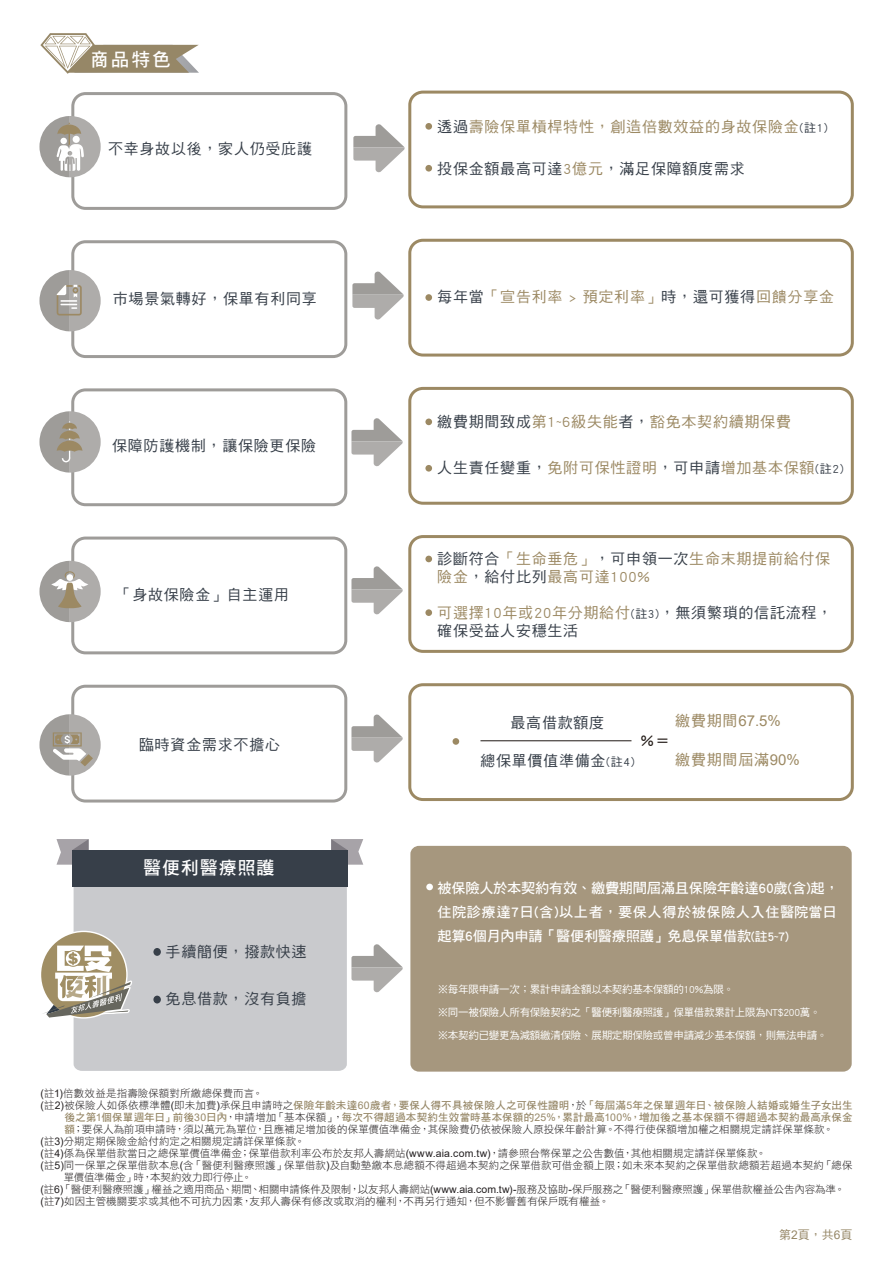
<style>
.page{position:relative;width:893px;height:1263px;background:#fff}
.page>*{position:absolute;margin:0;border:0;box-sizing:border-box;transform-origin:0 0}
.t1{font:18.75px "DF Hei Std W7";color:#fff}
.t2{font:18px "DF Hei Std W7";letter-spacing:.05em;color:#fff}
.t3{font:15px/18px "DF Hei Std W5";letter-spacing:.05em;color:#373f49}
.t4{font:15px/18px "DF Hei Std W5";letter-spacing:.05em;color:#9c8963}
.t5{font:15px "Arial";color:#9c8963}
.t6{font:14.25px "DF Hei Std W7";color:#201814}
.t7{font:14.1px/24px "DF Hei Std W7";letter-spacing:-.02em;color:#fff}
.t8{font:12px "DF Hei Std W5";color:#968767}
.t9{font:10.5px "DF Hei Std W3";letter-spacing:.005em;color:#231f20}
.t10{font:10.5px/12px "DF Hei Std W7";letter-spacing:.02em;color:#968767;text-align:right}
.t11{font:10.5px "DF Hei Std W3";letter-spacing:-.015em;color:#231f20}
.t12{font:10.5px/22.6px "DF Hei Std W5";letter-spacing:-.025em;color:#fff}
.s1{color:#373f49}
.s2{font-size:12px;color:#373f49}
.s3{color:#9c8963}
.s4{font-size:12px}
.s5{font-family:"DF Hei Std W5"}
.s6{font-family:"Arial"}
.s7{font-size:12.75px}
.s8{font-family:"Arial";color:#231f20}
.s9{font-family:"DF Hei Std W3";color:#231f20}
.s10{font-family:"DF Hei Std W7";color:#968767}
</style>
<div class="page">
<svg style="left:40px;top:33px;width:159px;height:41px"></svg>
<div style="left:410px;top:846px;width:442px;height:225px;background:#a6977e;border-radius:8px"></div>
<div style="left:74px;top:887px;width:273px;height:184px;background:#c9cacd"></div>
<svg style="left:56px;top:839px;width:33px;height:26px"></svg>
<svg style="left:331px;top:839px;width:32px;height:26px"></svg>
<div style="left:72px;top:850px;width:276px;height:37px;background:#373f49"></div>
<div style="left:153px;top:948px;width:8px;height:8px;background:#373f49;border-radius:50%"></div>
<div style="left:153px;top:996px;width:8px;height:7px;background:#373f49;border-radius:50%"></div>
<div style="left:41px;top:932px;width:85px;height:85px;background:#a08e64;border-radius:50%"></div>
<svg style="left:41px;top:943px;width:94px;height:100px"></svg>
<div style="left:425px;top:123px;width:7px;height:7px;background:#9c8963;border-radius:50%"></div>
<div style="left:425px;top:165px;width:7px;height:7px;background:#9c8963;border-radius:50%"></div>
<div style="left:425px;top:294px;width:7px;height:7px;background:#9c8963;border-radius:50%"></div>
<div style="left:425px;top:418px;width:7px;height:7px;background:#9c8963;border-radius:50%"></div>
<div style="left:425px;top:465px;width:7px;height:7px;background:#9c8963;border-radius:50%"></div>
<div style="left:425px;top:556px;width:7px;height:6px;background:#9c8963;border-radius:50%"></div>
<div style="left:425px;top:609px;width:7px;height:7px;background:#9c8963;border-radius:50%"></div>
<hr style="left:480px;top:740px;width:151px;height:1px;background:#201814">
<div style="left:453px;top:738px;width:6px;height:7px;background:#9c8963;border-radius:50%"></div>
<div style="left:426px;top:884px;width:7px;height:6px;background:#fff;border-radius:50%"></div>
<div style="left:71px;top:92px;width:276px;height:118px;border:3px solid #9e9c99;border-radius:13px"></div>
<svg style="left:353px;top:124px;width:52px;height:49px"></svg>
<div style="left:408px;top:91px;width:446px;height:117px;border:3px solid #9c8963;border-radius:13px"></div>
<svg style="left:352px;top:271px;width:52px;height:49px"></svg>
<div style="left:71px;top:240px;width:276px;height:118px;border:3px solid #9e9c99;border-radius:13px"></div>
<div style="left:408px;top:239px;width:446px;height:118px;border:3px solid #9c8963;border-radius:13px"></div>
<svg style="left:351px;top:418px;width:52px;height:49px"></svg>
<div style="left:71px;top:388px;width:276px;height:118px;border:3px solid #9e9c99;border-radius:13px"></div>
<div style="left:408px;top:387px;width:446px;height:118px;border:3px solid #9c8963;border-radius:13px"></div>
<svg style="left:351px;top:566px;width:52px;height:49px"></svg>
<div style="left:71px;top:536px;width:276px;height:118px;border:3px solid #9e9c99;border-radius:13px"></div>
<div style="left:408px;top:535px;width:446px;height:118px;border:3px solid #9c8963;border-radius:13px"></div>
<svg style="left:351px;top:714px;width:52px;height:49px"></svg>
<svg style="left:351px;top:944px;width:52px;height:49px"></svg>
<div style="left:71px;top:685px;width:276px;height:117px;border:3px solid #9e9c99;border-radius:13px"></div>
<div style="left:408px;top:683px;width:446px;height:118px;border:3px solid #9c8963;border-radius:13px"></div>
<svg style="left:39px;top:270px;width:62px;height:61px"></svg>
<svg style="left:39px;top:411px;width:62px;height:62px"></svg>
<svg style="left:39px;top:116px;width:62px;height:61px"></svg>
<svg style="left:39px;top:561px;width:62px;height:61px"></svg>
<div style="left:66px;top:574px;width:7px;height:7px;background:#fff;border-radius:50%"></div>
<svg style="left:39px;top:714px;width:62px;height:61px"></svg>
<h1 class="t1" style="left:90px;top:49px;width:82px">商品特色</h1>
<h3 class="t3" style="left:108px;top:139px;width:206px">不幸身故以後，家人仍受庇護</h3>
<h3 class="t3" style="left:113px;top:289px;width:206px">市場景氣轉好，保單有利同享</h3>
<h3 class="t3" style="left:112px;top:436px;width:206px">保障防護機制，讓保險更保險</h3>
<h3 class="t3" style="left:117px;top:585px;width:174px">「身故保險金」自主運用</h3>
<h3 class="t3" style="left:139px;top:735px;width:143px">臨時資金需求不擔心</h3>
<h2 class="t2" style="left:143px;top:858px;width:133px">醫便利醫療照護</h2>
<h3 class="t3" style="left:166px;top:942px;width:143px">手續簡便，撥款快速</h3>
<h3 class="t3" style="left:166px;top:989px;width:143px">免息借款，沒有負擔</h3>
<h3 class="t4" style="left:437px;top:118px;width:392px"><span class="s1">透過</span>壽險保單槓桿特性，創造倍數效益的身故保險金<span class="s2">(註1)</span></h3>
<h3 class="t3" style="left:437px;top:159px;width:309px">投保金額最高可達<span class="s3">3億元</span>，滿足保障額度需求</h3>
<h3 class="t4" style="left:437px;top:287px;width:398px"><span class="s1">每年當</span>「宣告利率 &gt; 預定利率」<span class="s1">時，還可獲得</span>回饋分享金</h3>
<h3 class="t4" style="left:437px;top:412px;width:355px"><span class="s1">繳費期間致成</span>第1~6級失能<span class="s1">者，</span>豁免本契約續期保費</h3>
<h3 class="t4" style="left:437px;top:458px;width:408px"><span class="s1">人生責任變重，</span>免附可保性證明<span class="s1">，可申請</span>增加基本保額<span class="s2">(註2)</span></h3>
<h3 class="t4" style="left:437px;top:550px;width:394px"><span class="s1">診斷符合</span>「生命垂危」<span class="s1">，可申領一次</span>生命末期提前給付保險金<span class="s1">，給付比列</span>最高可達100%</h3>
<h3 class="t3" style="left:437px;top:604px;width:396px"><span class="s3">可選擇10年或20年分期給付</span><span class="s4">(註3)</span>，無須繁瑣的信託流程，確保受益人安穩生活</h3>
<h3 class="t3" style="left:510px;top:714px;width:95px">最高借款額度</h3>
<h3 class="t3" style="left:480px;top:751px;width:156px">總保單價值準備金<span class="s4">(註4)</span></h3>
<h3 class="t6" style="left:640px;top:733px;width:31px">％＝</h3>
<h3 class="t5" style="left:675px;top:710px;width:107px"><span class="s5">繳費期間</span>67.5%</h3>
<h3 class="t4" style="left:675px;top:750px;width:126px">繳費期間屆滿<span class="s6">90%</span></h3>
<h3 class="t7" style="left:437px;top:875px;width:403px">被保險人於本契約有效、繳費期間屆滿且保險年齡達60歲(含)起，住院診療達7日(含)以上者，要保人得於被保險人入住醫院當日起算6個月內申請「醫便利醫療照護」免息保單借款<span class="s7">(註5~7)</span></h3>
<p class="t12" style="left:438px;top:978px;width:391px">※每年限申請一次；累計申請金額以本契約基本保額的10%為限。<br>※同一被保險人所有保險契約之「醫便利醫療照護」保單借款累計上限為NT$200萬。※本契約已變更為減額繳清保險、展期定期保險或曾申請減少基本保額，則無法申請。</p>
<p class="t9" style="left:40px;top:1087px;width:224px"><span class="s6">(</span>註<span class="s6">1)</span>倍數效益是指壽險保額對所繳總保費而言。</p>
<p class="t10" style="left:40px;top:1099px;width:814px"><span class="s8">(</span><span class="s9">註</span><span class="s8">2)</span> <span class="s9">被保險人如係依標準體</span><span class="s8">(</span><span class="s9">即未加費</span><span class="s8">)</span><span class="s9">承保且申請時之</span>保險年齡未達<span class="s6">60</span>歲者，要保人得不具被保險人之可保性證明<span class="s9">，於</span>「每屆滿<span class="s6">5</span>年之保單週年日、被保險人結婚或婚生子女出生後之第<span class="s6">1</span>個保單週年日」前後<span class="s6">30</span>日內<span class="s9">，申請增加「基本保額」，</span>每次不得超過本契約生效當時基本保額的<span class="s6">25%</span>，累計最高<span class="s6">100%</span>，增加後之基本保額不得超過本契約最高承保金</p>
<p class="t9" style="left:64px;top:1123px;width:771px"><span class="s10">額</span>；要保人為前項申請時，須以萬元為單位，且應補足增加後的保單價值準備金，其保險費仍依被保險人原投保年齡計算。不得行使保額增加權之相關規定請詳保單條款。</p>
<p class="t9" style="left:40px;top:1135px;width:266px"><span class="s6">(</span>註<span class="s6">3)</span>分期定期保險金給付約定之相關規定請詳保單條款。</p>
<p class="t9" style="left:40px;top:1147px;width:727px"><span class="s6">(</span>註<span class="s6">4)</span>係為保單借款當日之總保單價值準備金；保單借款利率公布於友邦人壽網站<span class="s6">(www.aia.com.tw)</span>，請參照台幣保單之公告數值，其他相關規定請詳保單條款。</p>
<p class="t9" style="left:40px;top:1159px;width:814px"><span class="s6">(</span>註<span class="s6">5)</span> 同一保單之保單借款本息<span class="s6">(</span>含「醫便利醫療照護」保單借款<span class="s6">)</span>及自動墊繳本息總額不得超過本契約之保單借款可借金額上限；如未來本契約之保單借款總額若超過本契約「總保</p>
<p class="t11" style="left:64px;top:1171px;width:190px">單價值準備金」時，本契約效力即行停止。</p>
<p class="t11" style="left:40px;top:1183px;width:806px"><span class="s6">(</span>註<span class="s6">6)</span>「醫便利醫療照護」權益之適用商品、期間、相關申請條件及限制，以友邦人壽網站<span class="s6">(www.aia.com.tw)-</span>服務及協助<span class="s6">-</span>保戶服務之「醫便利醫療照護」保單借款權益公告內容為準。</p>
<p class="t9" style="left:40px;top:1195px;width:571px"><span class="s6">(</span>註<span class="s6">7)</span>如因主管機關要求或其他不可抗力因素，友邦人壽保有修改或取消的權利，不再另行通知，但不影響舊有保戶既有權益。</p>
<p class="t8" style="left:779px;top:1228px;width:75px">第<span class="s6">2</span>頁，共<span class="s6">6</span>頁</p>
</div>
